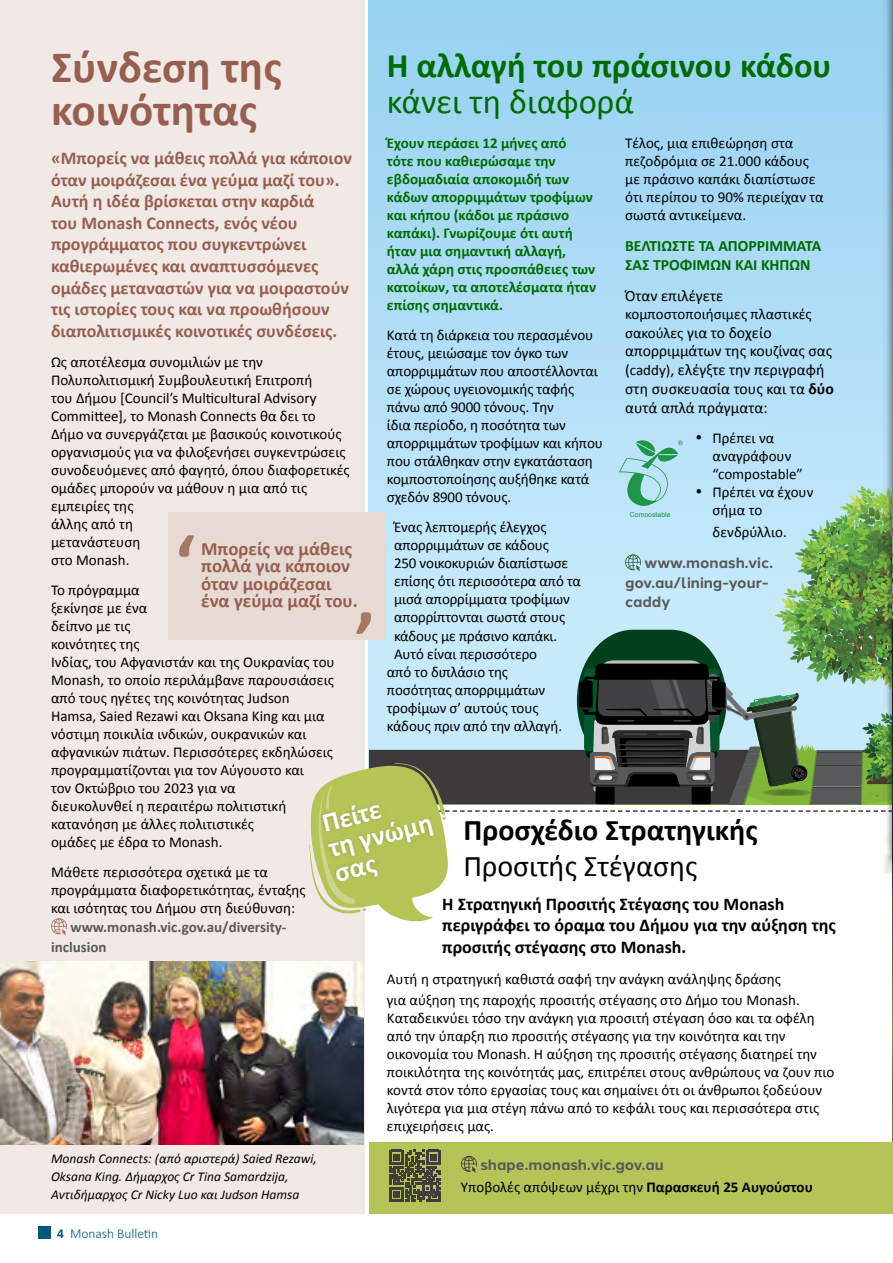
<style>
.page{position:relative;width:893px;height:1263px;background:#fff}
.page>*{position:absolute;margin:0;border:0;box-sizing:border-box;transform-origin:0 0}
.Body_text{font:700 75.9px "Calibri";color:#a77764}
.t1{font:700 45px/43.5px "Calibri";color:#985e50}
.t2{font:700 34.5px/36px "Calibri";color:#006b00}
.t3{font:700 30px/36px "Calibri";color:#000}
.t4{font:700 27.15px "Calibri";color:#fff}
.t5{font:700 18.75px/17.4px "Calibri";color:#985e50}
.t6{font:700 18px/21.6px "Calibri";color:#985e50}
.t7{font:700 18px/21.6px "Calibri";color:#000}
.t8{font:15.75px/18.9px "Calibri";color:#000}
.t9{font:700 15.75px/18.9px "Calibri";color:#006b00}
.Body_text-2{font:15px/18px "Calibri";color:#000}
.t10{font:700 15px/18px "Calibri";color:#006b00}
.info_link{font:700 15px/19.5px "Halcom";color:#58595b}
.Body_text-3{font:700 15px/19.5px "Calibri";color:#58595b}
.t11{font:italic 13.5px/18px "Calibri";color:#000}
.t12{font:300 13.5px "Calibri";color:#00587e}
.t13{font:6.9px "Arial";color:#1e9547}
.s1{font-weight:400}
.s2{font-size:15px}
.s3{font-weight:700}
</style>
<div class="page">
<div style="left:38px;top:1226px;width:13px;height:13px;background:#00587e"></div>
<svg style="left:369px;top:0;width:514px;height:438px;background:#a7d9f5"></svg>
<img style="left:892px;top:619px;width:1px;height:594px">
<div style="left:0;top:0;width:365px;height:1213px;background:#f0e9e5"></div>
<svg style="left:51px;top:918px;width:16px;height:17px"></svg>
<img style="left:0;top:961px;width:363px;height:183px">
<div style="left:370px;top:1142px;width:523px;height:71px;background:#b5c457"></div>
<div style="left:168px;top:512px;width:218px;height:128px;background:#e6dad3"></div>
<svg style="left:389px;top:1150px;width:51px;height:51px"></svg>
<svg style="left:461px;top:1156px;width:16px;height:17px"></svg>
<div style="left:883px;top:0;width:10px;height:873px;background:#000;opacity:.75"></div>
<svg style="left:309px;top:438px;width:584px;height:483px"></svg>
<p class="t1" style="left:51px;top:44px;width:232px">Σύνδεση της κοινότητας</p>
<p class="t6" style="left:51px;top:147px;width:302px">«Μπορείς να μάθεις πολλά για κάποιον όταν μοιράζεσαι ένα γεύμα μαζί του».<br>Αυτή η ιδέα βρίσκεται στην καρδιά<br>του Monash Connects, ενός νέου προγράμματος που συγκεντρώνει καθιερωμένες και αναπτυσσόμενες ομάδες μεταναστών για να μοιραστούν τις ιστορίες τους και να προωθήσουν διαπολιτισμικές κοινοτικές συνδέσεις.</p>
<p class="Body_text-2" style="left:51px;top:352px;width:300px">Ως αποτέλεσμα συνομιλιών με την<br>Πολυπολιτισμική Συμβουλευτική Επιτροπή<br>του Δήμου [Council’s Multicultural Advisory<br>Committee], το Monash Connects θα δει το<br>Δήμο να συνεργάζεται με βασικούς κοινοτικούς οργανισμούς για να φιλοξενήσει συγκεντρώσεις συνοδευόμενες από φαγητό, όπου διαφορετικές ομάδες μπορούν να μάθουν η μια από τις εμπειρίες της<br>άλλης από τη<br>μετανάστευση<br>στο Monash.</p>
<p class="Body_text-2" style="left:51px;top:580px;width:285px">Το πρόγραμμα<br>ξεκίνησε με ένα<br>δείπνο με τις<br>κοινότητες της<br>Ινδίας, του Αφγανιστάν και της Ουκρανίας του<br>Monash, το οποίο περιλάμβανε παρουσιάσεις από τους ηγέτες της κοινότητας Judson<br>Hamsa, Saied Rezawi και Oksana King και μια νόστιμη ποικιλία ινδικών, ουκρανικών και αφγανικών πιάτων. Περισσότερες εκδηλώσεις προγραμματίζονται για τον Αύγουστο και<br>τον Οκτώβριο του 2023 για να<br>διευκολυνθεί η περαιτέρω πολιτιστική κατανόηση με άλλες πολιτιστικές<br>ομάδες με έδρα το Monash.</p>
<p class="Body_text-2" style="left:51px;top:862px;width:256px">Μάθετε περισσότερα σχετικά με τα προγράμματα διαφορετικότητας, ένταξης και ισότητας του Δήμου στη διεύθυνση:</p>
<p class="Body_text-3" style="left:51px;top:917px;width:237px;text-indent:19px">www.monash.vic.gov.au/diversity&shy;inclusion</p>
<p class="t2" style="left:387px;top:46px;width:446px">Η αλλαγή του πράσινου κάδου <span class="s1">κάνει τη διαφορά</span></p>
<p class="t10" style="left:387px;top:133px;width:211px">Έχουν περάσει 12 μήνες από τότε που καθιερώσαμε την εβδομαδιαία αποκομιδή των κάδων απορριμμάτων τροφίμων και κήπου (κάδοι με πράσινο καπάκι). Γνωρίζουμε ότι αυτή ήταν μια σημαντική αλλαγή, αλλά χάρη στις προσπάθειες των κατοίκων, τα αποτελέσματα ήταν επίσης σημαντικά.</p>
<p class="Body_text-2" style="left:387px;top:326px;width:217px">Κατά τη διάρκεια του περασμένου έτους, μειώσαμε τον όγκο των απορριμμάτων που αποστέλλονται σε χώρους υγειονομικής ταφής πάνω από 9000 τόνους. Την<br>ίδια περίοδο, η ποσότητα των απορριμμάτων τροφίμων και κήπου που στάλθηκαν στην εγκατάσταση κομποστοποίησης αυξήθηκε κατά σχεδόν 8900 τόνους.</p>
<p class="Body_text-2" style="left:394px;top:518px;width:154px">Ένας λεπτομερής έλεγχος</p>
<p class="Body_text-2" style="left:394px;top:536px;width:157px">απορριμμάτων σε κάδους</p>
<p class="Body_text-2" style="left:394px;top:554px;width:176px">250 νοικοκυριών διαπίστωσε</p>
<p class="Body_text-2" style="left:394px;top:572px;width:189px">επίσης ότι περισσότερα από τα</p>
<p class="Body_text-2" style="left:394px;top:590px;width:177px">μισά απορρίμματα τροφίμων</p>
<p class="Body_text-2" style="left:394px;top:608px;width:173px">απορρίπτονται σωστά στους</p>
<p class="Body_text-2" style="left:394px;top:626px;width:165px">κάδους με πράσινο καπάκι.</p>
<p class="Body_text-2" style="left:394px;top:644px;width:145px">Αυτό είναι περισσότερο</p>
<p class="Body_text-2" style="left:387px;top:662px;width:123px">από το διπλάσιο της</p>
<p class="Body_text-2" style="left:387px;top:680px;width:160px">ποσότητας απορριμμάτων</p>
<p class="Body_text-2" style="left:387px;top:698px;width:153px">τροφίμων σ’ αυτούς τους</p>
<p class="Body_text-2" style="left:387px;top:716px;width:177px">κάδους πριν από την αλλαγή.</p>
<p class="Body_text-2" style="left:625px;top:134px;width:200px">Τέλος, μια επιθεώρηση στα πεζοδρόμια σε 21.000 κάδους με πράσινο καπάκι διαπίστωσε ότι περίπου το 90% περιείχαν τα σωστά αντικείμενα.</p>
<p class="t9" style="left:625px;top:236px;width:198px">ΒΕΛΤΙΩΣΤΕ ΤΑ ΑΠΟΡΡΙΜΜΑΤΑ<br>ΣΑΣ ΤΡΟΦΙΜΩΝ ΚΑΙ ΚΗΠΩΝ</p>
<p class="t8" style="left:625px;top:286px;width:100px">Όταν επιλέγετε</p>
<p class="Body_text-2" style="left:625px;top:304px;width:188px">κομποστοποιήσιμες πλαστικές</p>
<p class="t8" style="left:625px;top:322px;width:210px"><span class="s2">σακούλες</span> για το δοχείο απορριμμάτων της κουζίνας σας (<span class="s2">caddy)</span>, ελέγξτε την περιγραφή στη συσκευασία τους και τα <span class="s3">δύο </span>αυτά απλά πράγματα:</p>
<p class="Body_text-2" style="left:713px;top:429px;width:92px;text-indent:-17px">• Πρέπει να αναγράφουν “compostable”</p>
<p class="Body_text-2" style="left:713px;top:483px;width:102px;text-indent:-17px">• Πρέπει να έχουν σήμα το</p>
<p class="Body_text-2" style="left:713px;top:522px;width:76px">δενδρύλλιο.</p>
<p class="info_link" style="left:625px;top:552px;width:149px;text-indent:19px">www.monash.vic. gov.au/lining-your&shy;caddy</p>
<p class="t13" style="left:630px;top:510px;width:42px">Compostable</p>
<p class="Body_text" style="left:175px;top:508px;width:21px">‘</p>
<p class="t5" style="left:201px;top:539px;width:158px">Μπορείς να μάθεις πολλά για κάποιον όταν μοιράζεσαι ένα γεύμα μαζί του.</p>
<p class="Body_text" style="left:355px;top:585px;width:21px">’</p>
<p class="t4" style="left:318px;top:804px;width:61px;rotate:-14deg">Πείτε</p>
<p class="t4" style="left:324px;top:829px;width:108px;rotate:-14deg">τη γνώμη</p>
<p class="t3" style="left:463px;top:811px;width:296px">Προσχέδιο Στρατηγικής<br><span class="s1">Προσιτής Στέγασης</span></p>
<p class="t7" style="left:442px;top:892px;width:395px">Η Στρατηγική Προσιτής Στέγασης του Monash περιγράφει το όραμα του Δήμου για την αύξηση της προσιτής στέγασης στο Monash.</p>
<p class="Body_text-2" style="left:387px;top:967px;width:414px;line-height:21.6px">Αυτή η στρατηγική καθιστά σαφή την ανάγκη ανάληψης δράσης για αύξηση της παροχής προσιτής στέγασης στο Δήμο του Monash.</p>
<p class="Body_text-2" style="left:387px;top:1009px;width:449px">Καταδεικνύει τόσο την ανάγκη για προσιτή στέγαση όσο και τα οφέλη από την ύπαρξη πιο προσιτής στέγασης για την κοινότητα και την οικονομία του Monash. Η αύξηση της προσιτής στέγασης διατηρεί την ποικιλότητα της κοινότητάς μας, επιτρέπει στους ανθρώπους να ζουν πιο κοντά στον τόπο εργασίας τους και σημαίνει ότι οι άνθρωποι ξοδεύουν λιγότερα για μια στέγη πάνω από το κεφάλι τους και περισσότερα στις επιχειρήσεις μας.</p>
<p class="t11" style="left:51px;top:1149px;width:267px">Monash Connects: (από αριστερά) Saied Rezawi,<br>Oksana King. Δήμαρχος Cr Tina Samardzija,<br>Αντιδήμαρχος Cr Nicky Luo και Judson Hamsa</p>
<p class="t12" style="left:57px;top:1225px;width:103px"><span class="s3">4</span> Monash Bulletin</p>
<p class="info_link" style="left:480px;top:1154px;width:185px">shape.monash.vic.gov.au</p>
<p class="Body_text-2" style="left:461px;top:1178px;width:353px">Υποβολές απόψεων μέχρι την <span class="s3">Παρασκευή 25 Αυγούστου</span></p>
</div>
